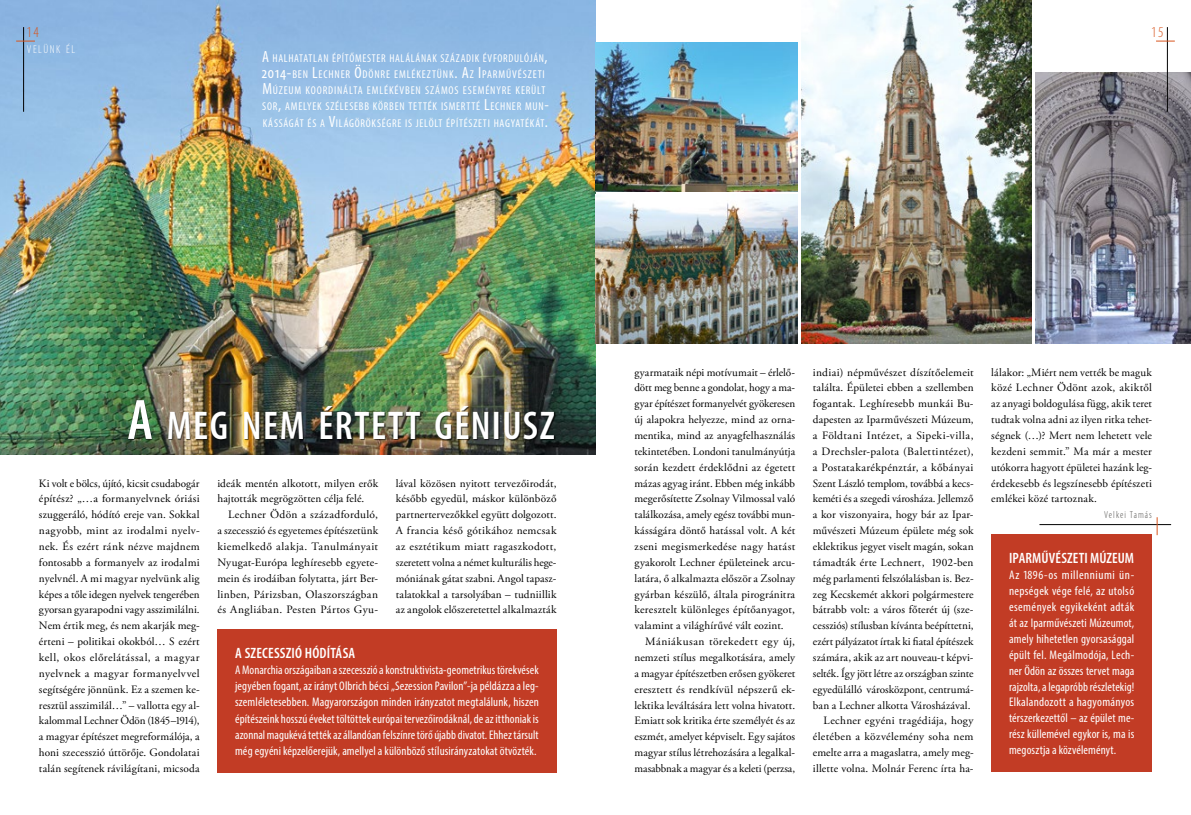
<style>
.page{position:relative;width:1191px;height:815px;background:#fff}
.page>*{position:absolute;margin:0;border:0;box-sizing:border-box;transform-origin:0 0}
.t1{font:600 condensed 40.25px "Myriad Pro";letter-spacing:.035em;color:#fff}
.t2{font:300 condensed 15.12px "Myriad Pro";color:#d8551e}
.t3{font:600 condensed 15px "Myriad Pro";letter-spacing:.01em;color:#fff}
.t4{font:condensed 12.5px/15.9px "Myriad Pro";letter-spacing:.01em;color:#fff;text-align:justify}
.t5{font:300 condensed 11.5px "Myriad Pro";letter-spacing:.135em;color:#fff}
.t6{font:condensed 11.38px/16.2px "Myriad Pro";letter-spacing:.07em;color:#fff}
.t7{font:11.25px/15.9px "Adobe Garamond Pro";letter-spacing:.01em;color:#000;text-align:justify}
.t8{font:300 condensed 10.12px "Myriad Pro";letter-spacing:.105em;color:#575654}
.s1{font-size:16.25px}
.s2{font-size:57.5px}
</style>
<div class="page">
<img style="left:0;top:0;width:595px;height:455px">
<img style="left:595px;top:195px;width:202px;height:149px">
<div style="left:217px;top:629px;width:339px;height:143px;background:#c23c25"></div>
<div style="left:991px;top:534px;width:161px;height:238px;background:#c23c25"></div>
<hr style="left:1039px;top:524px;width:132px;height:1px;background:#000">
<svg style="left:1156px;top:517px;width:1px;height:18px"></svg>
<div style="left:128px;top:401px;width:427px;height:40px;background:#000;opacity:.7"></div>
<img style="left:801px;top:0;width:230px;height:344px">
<img style="left:595px;top:43px;width:202px;height:148px">
<img style="left:1035px;top:73px;width:156px;height:271px">
<hr style="left:1167px;top:27px;width:1px;height:85px;background:#000">
<svg style="left:1156px;top:41px;width:18px;height:1px"></svg>
<hr style="left:23px;top:27px;width:1px;height:85px;background:#000">
<svg style="left:16px;top:41px;width:19px;height:1px"></svg>
<h2 class="t2" style="left:27px;top:24px;width:14px">14</h2>
<p class="t5" style="left:27px;top:43px;width:50px">VELÜNK ÉL</p>
<p class="t6" style="left:262px;top:50px;width:289px"><span class="s1">A</span> HALHATATLAN ÉPÍTŐMESTER HALÁLÁNAK SZÁZADIK ÉVFORDULÓJÁN<span class="s1">, 2014-</span>BEN <span class="s1">L</span>ECHNER <span class="s1">Ö</span>DÖNRE EMLÉKEZTÜNK<span class="s1">. A</span>Z <span class="s1">I</span> PARMŰVÉSZETI <span class="s1">M</span>ÚZEUM KOORDINÁLTA EMLÉKÉVBEN SZÁMOS ESEMÉNYRE KERÜLT SOR<span class="s1">,</span> AMELYEK SZÉLESEBB KÖRBEN TETTÉK ISMERTTÉ <span class="s1">L</span>ECHNER MUN<span class="s1">-</span>KÁSSÁGÁT ÉS A <span class="s1">V</span>ILÁGÖRÖKSÉGRE IS JELÖLT ÉPÍTÉSZETI HAGYATÉKÁT<span class="s1">.</span></p>
<h2 class="t2" style="left:1151px;top:24px;width:14px">15</h2>
<h1 class="t1" style="left:127px;top:401px;width:429px"><span class="s2">A</span> MEG NEM ÉRTETT GÉNIUSZ</h1>
<p class="t7" style="left:39px;top:475px;width:162px">Ki volt e bölcs, újító, kicsit csudabogár építész? „…a formanyelvnek óriási szuggeráló, hódító ereje van. Sokkal nagyobb, mint az irodalmi nyelv&shy;nek. És ezért ránk nézve majdnem fontosabb a formanyelv az irodalmi nyelvnél. A mi magyar nyelvünk alig képes a tőle idegen nyelvek tengerében gyorsan gyarapodni vagy asszimilálni.<br>Nem értik meg, és nem akarják meg&shy;érteni – politikai okokból… S ezért kell, okos előrelátással, a magyar nyelvnek a magyar formanyelvvel segítségére jönnünk. Ez a szemen ke&shy;resztül asszimilál…” – vallotta egy al&shy;kalommal Lechner Ödön (1845–1914), a magyar építészet megreformálója, a honi szecesszió úttörője. Gondolatai talán segítenek rávilágítani, micsoda</p>
<p class="t7" style="left:217px;top:475px;width:162px">ideák mentén alkotott, milyen erők hajtották megrögzötten célja felé.</p>
<p class="t7" style="left:396px;top:475px;width:162px">lával közösen nyitott tervezőirodát, később egyedül, máskor különböző partnertervezőkkel együtt dolgozott.<br>A francia késő gótikához nemcsak az esztétikum miatt ragaszkodott, szeretett volna a német kulturális hege&shy;móniának gátat szabni. Angol tapasz&shy;talatokkal a tarsolyában – tudniillik az angolok előszeretettel alkalmazták</p>
<p class="t7" style="left:217px;top:507px;width:162px;text-indent:11px">Lechner Ödön a századforduló, a szecesszió és egyetemes építészetünk kiemelkedő alakja. Tanulmányait Nyugat-Európa leghíresebb egyete&shy;mein és irodáiban folytatta, járt Ber&shy;linben, Párizsban, Olaszországban és Angliában. Pesten Pártos Gyu-</p>
<h3 class="t3" style="left:235px;top:644px;width:121px">A SZECESSZIÓ HÓDÍTÁSA</h3>
<p class="t4" style="left:235px;top:662px;width:305px">A Monarchia országaiban a szecesszió a konstruktivista-geometrikus törekvések jegyében fogant, az irányt Olbrich bécsi „Sezession Pavilon”-ja példázza a leg&shy;szemléletesebben. Magyarországon minden irányzatot megtalálunk, hiszen építészeink hosszú éveket töltöttek európai tervezőirodáknál, de az itthoniak is azonnal magukévá tették az állandóan felszínre törő újabb divatot. Ehhez társult még egyéni képzelőerejük, amellyel a különböző stílusirányzatokat ötvözték.</p>
<p class="t7" style="left:634px;top:364px;width:162px">gyarmataik népi motívumait – érlelő&shy;dött meg benne a gondolat, hogy a ma&shy;gyar építészet formanyelvét gyökeresen új alapokra helyezze, mind az orna&shy;mentika, mind az anyagfelhasználás tekintetében. Londoni tanulmányútja során kezdett érdeklődni az égetett mázas agyag iránt. Ebben még inkább megerősítette Zsolnay Vilmossal való találkozása, amely egész további mun&shy;kásságára döntő hatással volt. A két zseni megismerkedése nagy hatást gyakorolt Lechner épületeinek arcu&shy;latára, ő alkalmazta először a Zsolnay gyárban készülő, általa pirogránitra keresztelt különleges építőanyagot, valamint a világhírűvé vált eozint.</p>
<p class="t7" style="left:634px;top:634px;width:162px;text-indent:11px">Mániákusan törekedett egy új, nemzeti stílus megalkotására, amely a magyar építészetben erősen gyökeret eresztett és rendkívül népszerű ek&shy;lektika leváltására lett volna hivatott.<br>Emiatt sok kritika érte személyét és az eszmét, amelyet képviselt. Egy sajátos magyar stílus létrehozására a legalkal&shy;masabbnak a magyar és a keleti (perzsa,</p>
<p class="t7" style="left:813px;top:364px;width:162px;text-align:right">indiai) népművészet díszítőelemeit találta. Épületei ebben a szellemben fogantak. Leghíresebb munkái Bu&shy;dapesten az Iparművészeti Múzeum, a Földtani Intézet, a Sipeki-villa, a Drechsler-palota (Balettintézet), a Postatakarékpénztár, a kőbányai Szent László templom, továbbá a kecs&shy;keméti és a szegedi városháza. Jellemző a kor viszonyaira, hogy bár az Ipar&shy;művészeti Múzeum épülete még sok eklektikus jegyet viselt magán, sokan támadták érte Lechnert, 1902-ben még parlamenti felszólalásban is. Bez&shy;zeg Kecskemét akkori polgármestere bátrabb volt: a város főterét új (sze&shy;cessziós) stílusban kívánta beépíttetni, ezért pályázatot írtak ki fiatal építészek számára, akik az art nouveau-t képvi&shy;selték. Így jött létre az országban szinte egyedülálló városközpont, centrumá&shy;ban a Lechner alkotta Városházával.<br>Lechner egyéni tragédiája, hogy életében a közvélemény soha nem emelte arra a magaslatra, amely meg&shy;illette volna. Molnár Ferenc írta ha-</p>
<p class="t7" style="left:991px;top:364px;width:162px">lálakor: „Miért nem vették be maguk közé Lechner Ödönt azok, akiktől az anyagi boldogulása függ, akik teret tudtak volna adni az ilyen ritka tehet&shy;ségnek (…)? Mert nem lehetett vele kezdeni semmit.” Ma már a mester utókorra hagyott épületei hazánk leg&shy;érdekesebb és legszínesebb építészeti emlékei közé tartoznak.</p>
<p class="t8" style="left:1104px;top:509px;width:49px">Velkei Tamás</p>
<h3 class="t3" style="left:1009px;top:549px;width:126px">IPARMŰVÉSZETI MÚZEUM</h3>
<p class="t4" style="left:1009px;top:567px;width:127px">Az 1896-os millenniumi ün&shy;nepségek vége felé, az utolsó események egyikeként adták át az Iparművészeti Múzeumot, amely hihetetlen gyorsasággal épült fel. Megálmodója, Lech&shy;ner Ödön az összes tervet maga rajzolta, a legapróbb részletekig!<br>Elkalandozott a hagyományos térszerkezettől – az épület me&shy;rész küllemével egykor is, ma is megosztja a közvéleményt.</p>
</div>
